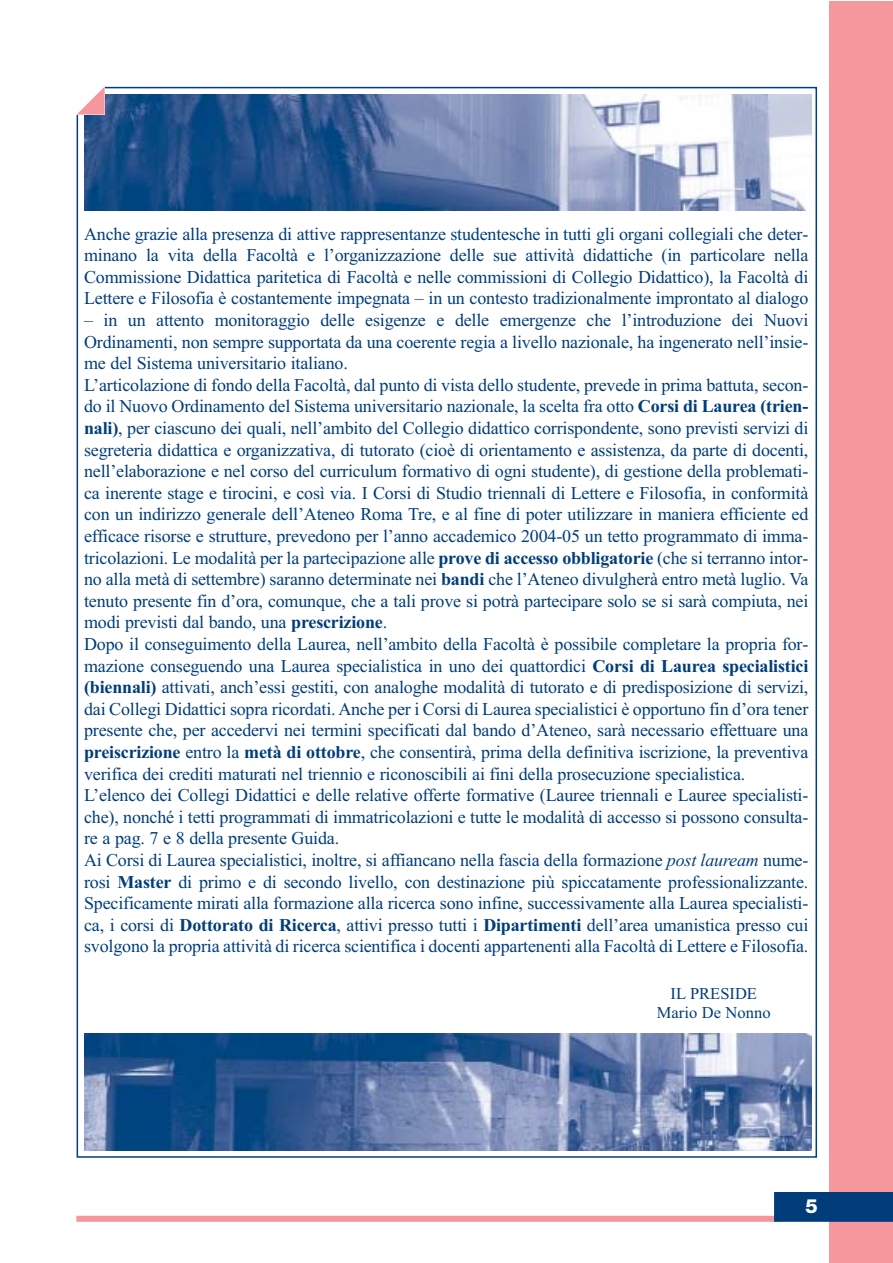
<style>
.page{position:relative;width:893px;height:1263px;background:#fff}
.page>*{position:absolute;margin:0;border:0;box-sizing:border-box;transform-origin:0 0}
.t1{font:800 19.5px "Helvetica Neue";color:#fff}
.t2{font:18px/21.6px "Times New Roman";letter-spacing:-.01em;color:#003d7a;text-align:justify}
.t3{font:16.5px/19.8px "Times New Roman";color:#003d7a;text-align:center}
.s1{font-weight:700}
.s2{font-style:italic}
</style>
<div class="page">
<img style="left:85px;top:94px;width:726px;height:116px">
<div style="left:829px;top:2px;width:63px;height:1261px;background:#f5979c"></div>
<div style="left:76px;top:1216px;width:702px;height:6px;background:#f5979c"></div>
<div style="left:774px;top:1192px;width:118px;height:30px;background:#003d7a"></div>
<svg style="left:77px;top:87px;width:28px;height:28px"></svg>
<img style="left:85px;top:1034px;width:726px;height:116px">
<p class="t2" style="left:84px;top:224px;width:725px">Anche grazie alla presenza di attive rappresentanze studentesche in tutti gli organi collegiali che deter&shy;minano la vita della Facoltà e l’organizzazione delle sue attività didattiche (in particolare nella Commissione Didattica paritetica di Facoltà e nelle commissioni di Collegio Didattico), la Facoltà di Lettere e Filosofia è costantemente impegnata – in un contesto tradizionalmente improntato al dialogo</p>
<p class="t2" style="left:84px;top:311px;width:725px;text-align:left">– in un attento monitoraggio delle esigenze e delle emergenze che l’introduzione dei Nuovi Ordinamenti, non sempre supportata da una coerente regia a livello nazionale, ha ingenerato nell’insie&shy;me del Sistema universitario italiano.<br>L’articolazione di fondo della Facoltà, dal punto di vista dello studente, prevede in prima battuta, secon&shy;do il Nuovo Ordinamento del Sistema universitario nazionale, la scelta fra otto <span class="s1">Corsi di Laurea (trien&shy;nali)</span>, per ciascuno dei quali, nell’ambito del Collegio didattico corrispondente, sono previsti servizi di segreteria didattica e organizzativa, di tutorato (cioè di orientamento e assistenza, da parte di docenti, nell’elaborazione e nel corso del curriculum formativo di ogni studente), di gestione della problemati&shy;ca inerente stage e tirocini, e così via. I Corsi di Studio triennali di Lettere e Filosofia, in conformità con un indirizzo generale dell’Ateneo Roma Tre, e al fine di poter utilizzare in maniera efficiente ed efficace risorse e strutture, prevedono per l’anno accademico 2004-05 un tetto programmato di imma&shy;tricolazioni. Le modalità per la partecipazione alle <span class="s1">prove di accesso obbligatorie</span> (che si terranno intor&shy;no alla metà di settembre) saranno determinate nei <span class="s1">bandi</span> che l’Ateneo divulgherà entro metà luglio. Va tenuto presente fin d’ora, comunque, che a tali prove si potrà partecipare solo se si sarà compiuta, nei modi previsti dal bando, una <span class="s1">prescrizione</span>.<br>Dopo il conseguimento della Laurea, nell’ambito della Facoltà è possibile completare la propria for&shy;mazione conseguendo una Laurea specialistica in uno dei quattordici <span class="s1">Corsi di Laurea specialistici (biennali)</span> attivati, anch’essi gestiti, con analoghe modalità di tutorato e di predisposizione di servizi, dai Collegi Didattici sopra ricordati. Anche per i Corsi di Laurea specialistici è opportuno fin d’ora tener presente che, per accedervi nei termini specificati dal bando d’Ateneo, sarà necessario effettuare una <span class="s1">preiscrizione</span> entro la <span class="s1">metà di ottobre</span>, che consentirà, prima della definitiva iscrizione, la preventiva verifica dei crediti maturati nel triennio e riconoscibili ai fini della prosecuzione specialistica.<br>L’elenco dei Collegi Didattici e delle relative offerte formative (Lauree triennali e Lauree specialisti&shy;che), nonché i tetti programmati di immatricolazioni e tutte le modalità di accesso si possono consulta&shy;re a pag. 7 e 8 della presente Guida.<br>Ai Corsi di Laurea specialistici, inoltre, si affiancano nella fascia della formazione <span class="s2">post lauream</span> nume&shy;rosi <span class="s1">Master</span> di primo e di secondo livello, con destinazione più spiccatamente professionalizzante.<br>Specificamente mirati alla formazione alla ricerca sono infine, successivamente alla Laurea specialisti&shy;ca, i corsi di <span class="s1">Dottorato di Ricerca</span>, attivi presso tutti i <span class="s1">Dipartimenti</span> dell’area umanistica presso cui svolgono la propria attività di ricerca scientifica i docenti appartenenti alla Facoltà di Lettere e Filosofia.</p>
<p class="t3" style="left:657px;top:985px;width:115px">IL PRESIDE<br>Mario De Nonno</p>
<p class="t1" style="left:805px;top:1200px;width:14px">5</p>
</div>
